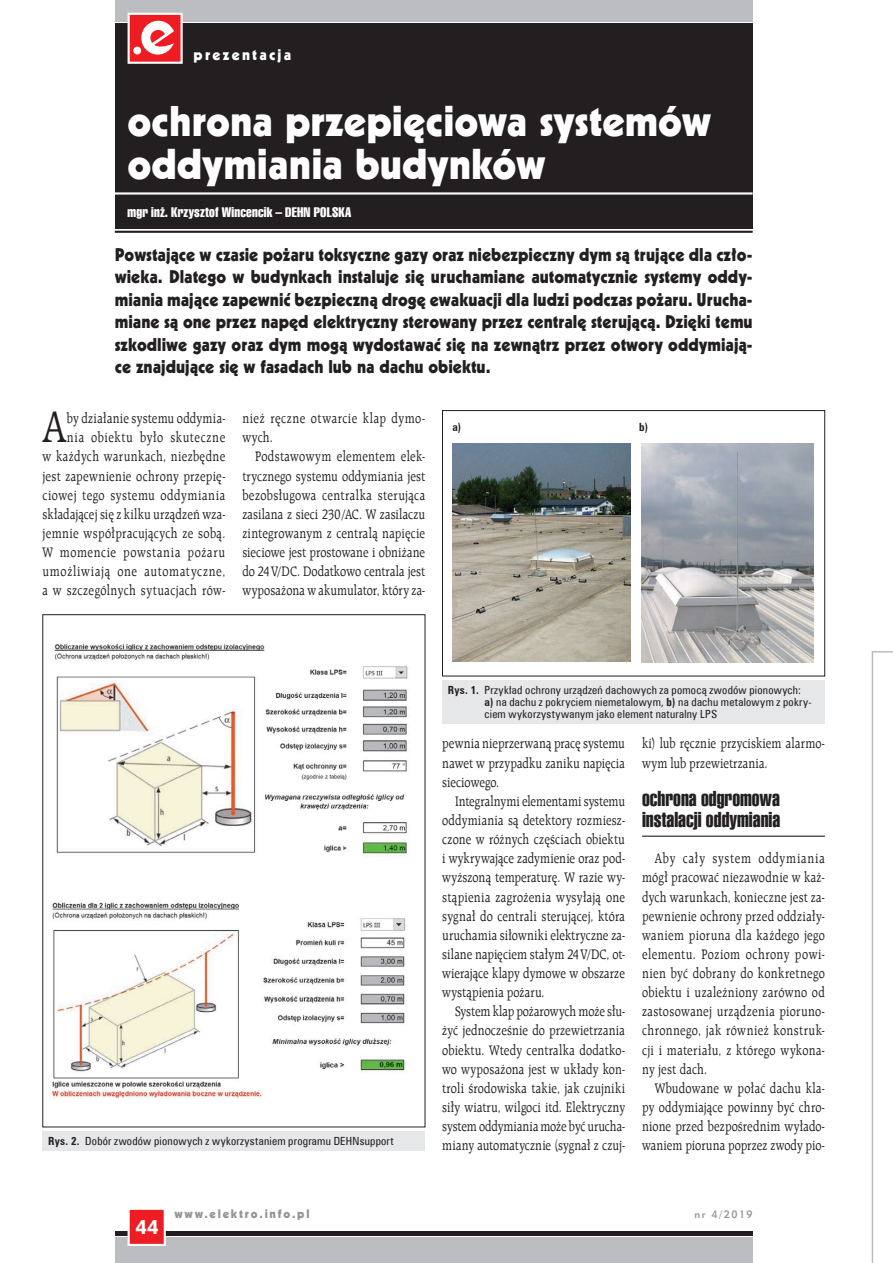
<style>
.page{position:relative;width:893px;height:1263px;background:#fff}
.page>*{position:absolute;margin:0;border:0;box-sizing:border-box;transform-origin:0 0}
.t1{font:47.85px "Raleigh EU";color:#231f20;scale:.82 1}
.t2{font:42px/42.5px "Geometric 231 Hv EU";color:#fff}
.t3{font:21px/21.3px "Swis 911 X Cm EU";color:#231f20;scale:1.1 1}
.t4{font:19.8px "Geometric 415 Blk EU";color:#fff}
.t5{font:18px/22.5px "Geometric 231 Hv EU";color:#231f20;text-align:justify;scale:.95 1}
.t6{font:15px "Geometric 231 Hv EU";letter-spacing:.15em;color:#fff}
.t7{font:14.85px/19.2px "Raleigh EU";letter-spacing:.02em;color:#231f20;text-align:justify;scale:.82 1}
.t8{font:14.85px/19.2px "Raleigh EU";letter-spacing:.04em;color:#231f20;scale:.82 1}
.t9{font:13.5px "Swis 911 Cm EU";letter-spacing:.015em;color:#fff}
.t10{font:12px "Geometric 231 Hv EU";letter-spacing:.15em;color:#939598}
.t11{font:11.25px/12px "Zurich Cn EU";letter-spacing:.02em;color:#231f20}
.t12{font:700 11.25px "Zurich Cn EU";color:#231f20}
.t13{font:10.5px "Geometric 415 Md EU";letter-spacing:.15em;color:#939598}
.s1{font-weight:700}
</style>
<div class="page">
<div style="left:115px;top:1237px;width:638px;height:26px;background:#bcbdc0"></div>
<div style="left:115px;top:0;width:638px;height:21px;background:#bcbdc0"></div>
<hr style="left:115px;top:1231px;width:638px;height:4px;background:#231f20">
<div style="left:115px;top:23px;width:638px;height:5px;background:#231f20"></div>
<hr style="left:642px;top:836px;width:183px;height:1px;background:#231f20">
<div style="left:43px;top:1131px;width:382px;height:19px;background:#e6e7e9"></div>
<img style="left:54px;top:643px;width:354px;height:213px">
<img style="left:49px;top:902px;width:357px;height:197px">
<div style="left:442px;top:680px;width:383px;height:43px;background:#e6e7e9"></div>
<div style="left:442px;top:410px;width:383px;height:266px;border:1px solid #231f20"></div>
<img style="left:453px;top:443px;width:178px;height:219px">
<img style="left:641px;top:443px;width:173px;height:219px">
<div style="left:115px;top:24px;width:638px;height:205px;background:#231f20"></div>
<hr style="left:115px;top:192px;width:638px;height:3px;background:#fff">
<hr style="left:115px;top:231px;width:638px;height:2px;background:#231f20">
<div style="left:128px;top:1208px;width:38px;height:38px;background:#ee1d23;border:2px solid #fff"></div>
<div style="left:128px;top:13px;width:55px;height:51px;background:#ee1d23;border:2px solid #fff"></div>
<svg style="left:133px;top:20px;width:41px;height:35px"></svg>
<div style="left:128px;top:106px;width:587px;height:116px;background:#231f20"></div>
<svg style="left:872px;top:651px;width:21px;height:612px"></svg>
<p class="t6" style="left:194px;top:45px;width:99px">prezentacja</p>
<h2 class="t2" style="left:128px;top:99px;width:585px">ochrona przepięciowa systemów oddymiania budynków</h2>
<p class="t9" style="left:128px;top:204px;width:225px">mgr inż. Krzysztof Wincencik – DEHN POLSKA</p>
<p class="t5" style="left:115px;top:243px;width:673px">Powstające w czasie pożaru toksyczne gazy oraz niebezpieczny dym są trujące dla czło&shy;wieka. Dlatego w budynkach instaluje się uruchamiane automatycznie systemy oddy&shy;miania mające zapewnić bezpieczną drogę ewakuacji dla ludzi podczas pożaru. Urucha&shy;miane są one przez napęd elektryczny sterowany przez centralę sterującą. Dzięki temu szkodliwe gazy oraz dym mogą wydostawać się na zewnątrz przez otwory oddymiają&shy;ce znajdujące się w fasadach lub na dachu obiektu.</p>
<h1 class="t1" style="left:43px;top:398px;width:30px">A</h1>
<p class="t7" style="left:43px;top:408px;width:224px;text-align:right">by działanie systemu oddymia-<br>nia obiektu było skuteczne<br>w każdych warunkach, niezbędne jest zapewnienie ochrony przepię&shy;ciowej tego systemu oddymiania składającej się z kilku urządzeń wza&shy;jemnie współpracujących ze sobą.<br>W momencie powstania pożaru umożliwiają one automatyczne, a w szczególnych sytuacjach rów-</p>
<p class="t8" style="left:242px;top:408px;width:224px">nież ręczne otwarcie klap dymo&shy;wych.</p>
<p class="t7" style="left:242px;top:447px;width:224px;text-indent:13px">Podstawowym elementem elek&shy;trycznego systemu oddymiania jest bezobsługowa centralka sterująca zasilana z sieci 230 /AC. W zasilaczu zintegrowanym z centralą napięcie sieciowe jest prostowane i obniżane do 24V/DC. Dodatkowo centrala jest wyposażona w akumulator, który za-</p>
<p class="t12" style="left:452px;top:420px;width:10px">a)</p>
<p class="t12" style="left:639px;top:420px;width:10px">b)</p>
<p class="t11" style="left:48px;top:1134px;width:347px"><span class="s1">Rys. 2.</span> Dobór zwodów pionowych z wykorzystaniem programu DEHNsupport</p>
<p class="t11" style="left:484px;top:684px;width:329px;text-indent:-37px"><span class="s1">Rys. 1.</span> Przykład ochrony urządzeń dachowych za pomocą zwodów pionowych: <span class="s1">a)</span> na dachu z pokryciem niemetalowym, <span class="s1">b)</span> na dachu metalowym z pokry&shy;ciem wykorzystywanym jako element naturalny LPS</p>
<p class="t7" style="left:442px;top:734px;width:224px">pewnia nieprzerwaną pracę systemu nawet w przypadku zaniku napięcia sieciowego.</p>
<p class="t7" style="left:442px;top:791px;width:224px;text-indent:13px">Integralnymi elementami systemu oddymiania są detektory rozmiesz&shy;czone w różnych częściach obiektu i wykrywające zadymienie oraz pod&shy;wyższoną temperaturę. W razie wy&shy;stąpienia zagrożenia wysyłają one sygnał do centrali sterującej, która uruchamia siłowniki elektryczne za&shy;silane napięciem stałym 24V/DC, ot&shy;wierające klapy dymowe w obszarze wystąpienia pożaru.</p>
<p class="t7" style="left:442px;top:1002px;width:224px;text-indent:13px">System klap pożarowych może słu&shy;żyć jednocześnie do przewietrzania obiektu. Wtedy centralka dodatko&shy;wo wyposażona jest w układy kon&shy;troli środowiska takie, jak czujniki siły wiatru, wilgoci itd. Elektryczny system oddymiania może być urucha&shy;miany automatycznie (sygnał z czuj-</p>
<p class="t7" style="left:642px;top:734px;width:224px">ki) lub ręcznie przyciskiem alarmo&shy;wym lub przewietrzania.</p>
<h3 class="t3" style="left:642px;top:788px;width:127px">ochrona odgromowa instalacji oddymiania</h3>
<p class="t7" style="left:642px;top:848px;width:224px;text-indent:13px">Aby cały system oddymiania mógł pracować niezawodnie w każ&shy;dych warunkach, konieczne jest za&shy;pewnienie ochrony przed oddziały&shy;waniem pioruna dla każdego jego elementu. Poziom ochrony powi&shy;nien być dobrany do konkretnego obiektu i uzależniony zarówno od zastosowanej urządzenia pioruno&shy;chronnego, jak również konstruk&shy;cji i materiału, z którego wykona&shy;ny jest dach.</p>
<p class="t7" style="left:642px;top:1078px;width:224px;text-indent:13px">Wbudowane w połać dachu kla&shy;py oddymiające powinny być chro&shy;nione przed bezpośrednim wyłado&shy;waniem pioruna poprzez zwody pio-</p>
<h3 class="t4" style="left:135px;top:1214px;width:25px">44</h3>
<p class="t10" style="left:174px;top:1206px;width:137px">www.elektro.info.pl</p>
<p class="t13" style="left:694px;top:1208px;width:60px">nr 4/2019</p>
</div>
